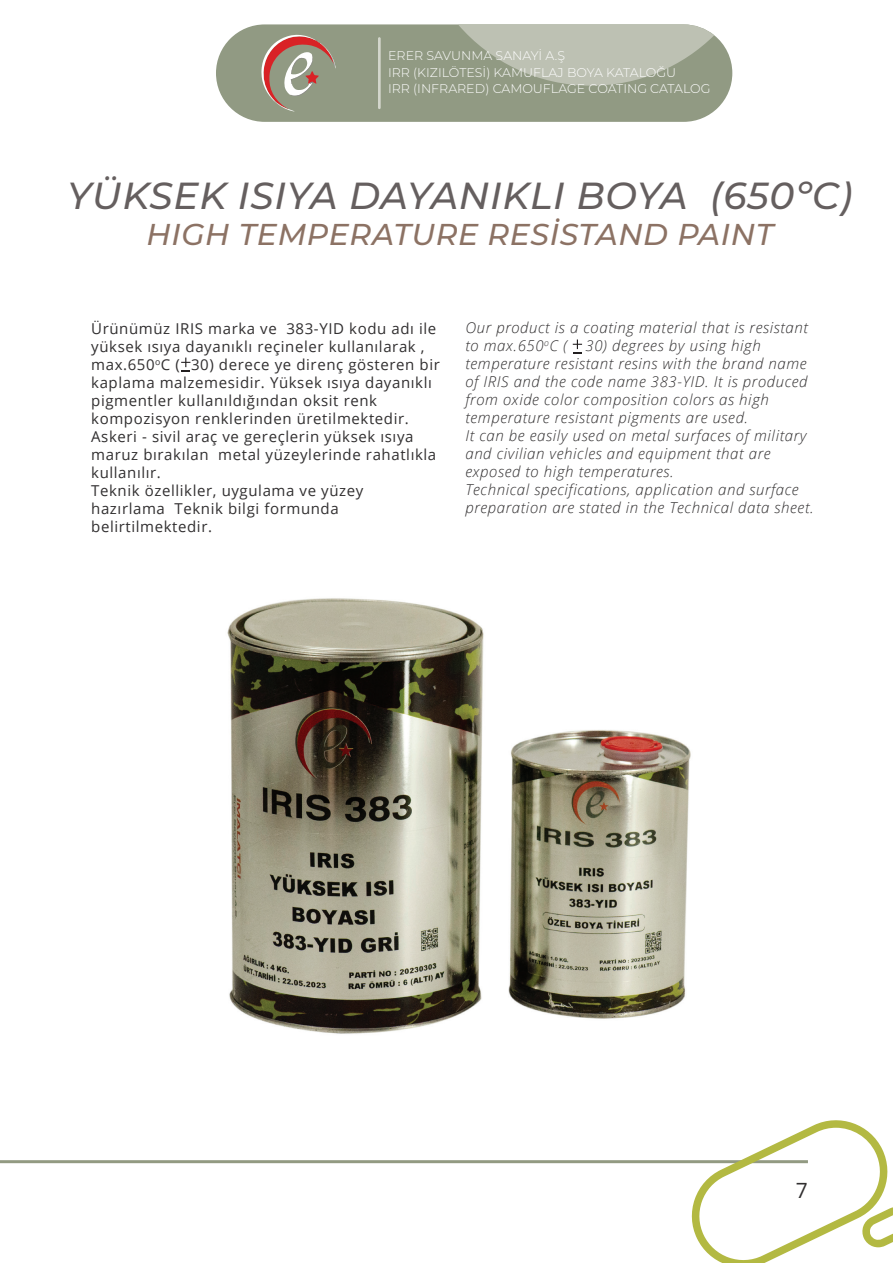
<style>
.page{position:relative;width:893px;height:1263px;background:#fff}
.page>*{position:absolute;margin:0;border:0;box-sizing:border-box;transform-origin:0 0}
.t1{font:italic 500 37.5px "Montserrat";letter-spacing:.02em;color:#655f5f}
.t2{font:italic 500 30px "Montserrat";letter-spacing:.02em;color:#8c7264}
.t3{font:21px "Open Sans";color:#312f30}
.t4{font:italic 300 15px/18px "Open Sans";letter-spacing:.04em;color:#312f30}
.t5{font:15px/18px "Open Sans";letter-spacing:.04em;color:#312f30}
.t6{font:300 12.6px/16.8px "Montserrat";color:#fff}
</style>
<div class="page">
<hr style="left:0;top:1160px;width:808px;height:3px;background:#929a82">
<svg style="left:690px;top:1120px;width:203px;height:143px"></svg>
<svg style="left:216px;top:24px;width:516px;height:98px;background:#98a18b"></svg>
<svg style="left:458px;top:24px;width:256px;height:62px;background:#b0b6a5"></svg>
<hr style="left:378px;top:37px;width:3px;height:72px;background:#d3d6cc">
<svg style="left:261px;top:35px;width:75px;height:76px;background:#a79383"></svg>
<svg style="left:181px;top:358px;width:9px;height:14px"></svg>
<svg style="left:573px;top:339px;width:9px;height:15px"></svg>
<img style="left:227px;top:598px;width:464px;height:436px">
<p class="t6" style="left:388px;top:46px;width:324px">ERER SAVUNMA SANAYİ A.Ş<br>IRR (KIZILÖTESİ) KAMUFLAJ BOYA KATALOĞU<br>IRR (INFRARED) CAMOUFLAGE COATING CATALOG</p>
<h1 class="t1" style="left:67px;top:170px;width:787px">YÜKSEK ISIYA DAYANIKLI BOYA (650ºC)</h1>
<h2 class="t2" style="left:146px;top:214px;width:628px">HIGH TEMPERATURE RESİSTAND PAINT</h2>
<p class="t5" style="left:91px;top:319px;width:350px">Ürünümüz IRIS marka ve 383-YID kodu adı ile yüksek ısıya dayanıklı reçineler kullanılarak , max.650<sup>o</sup>C ( 30) derece ye direnç gösteren bir kaplama malzemesidir. Yüksek ısıya dayanıklı pigmentler kullanıldığından oksit renk kompozisyon renklerinden üretilmektedir.<br>Askeri - sivil araç ve gereçlerin yüksek ısıya maruz bırakılan metal yüzeylerinde rahatlıkla kullanılır.<br>Teknik özellikler, uygulama ve yüzey hazırlama Teknik bilgi formunda belirtilmektedir.</p>
<p class="t4" style="left:465px;top:318px;width:350px">Our product is a coating material that is resistant to max.650<sup>o</sup>C ( 30) degrees by using high temperature resistant resins with the brand name of IRIS and the code name 383-YID. It is produced from oxide color composition colors as high temperature resistant pigments are used.<br>It can be easily used on metal surfaces of military and civilian vehicles and equipment that are exposed to high temperatures.<br>Technical specifications, application and surface preparation are stated in the Technical data sheet.</p>
<h3 class="t3" style="left:796px;top:1176px;width:14px">7</h3>
</div>
